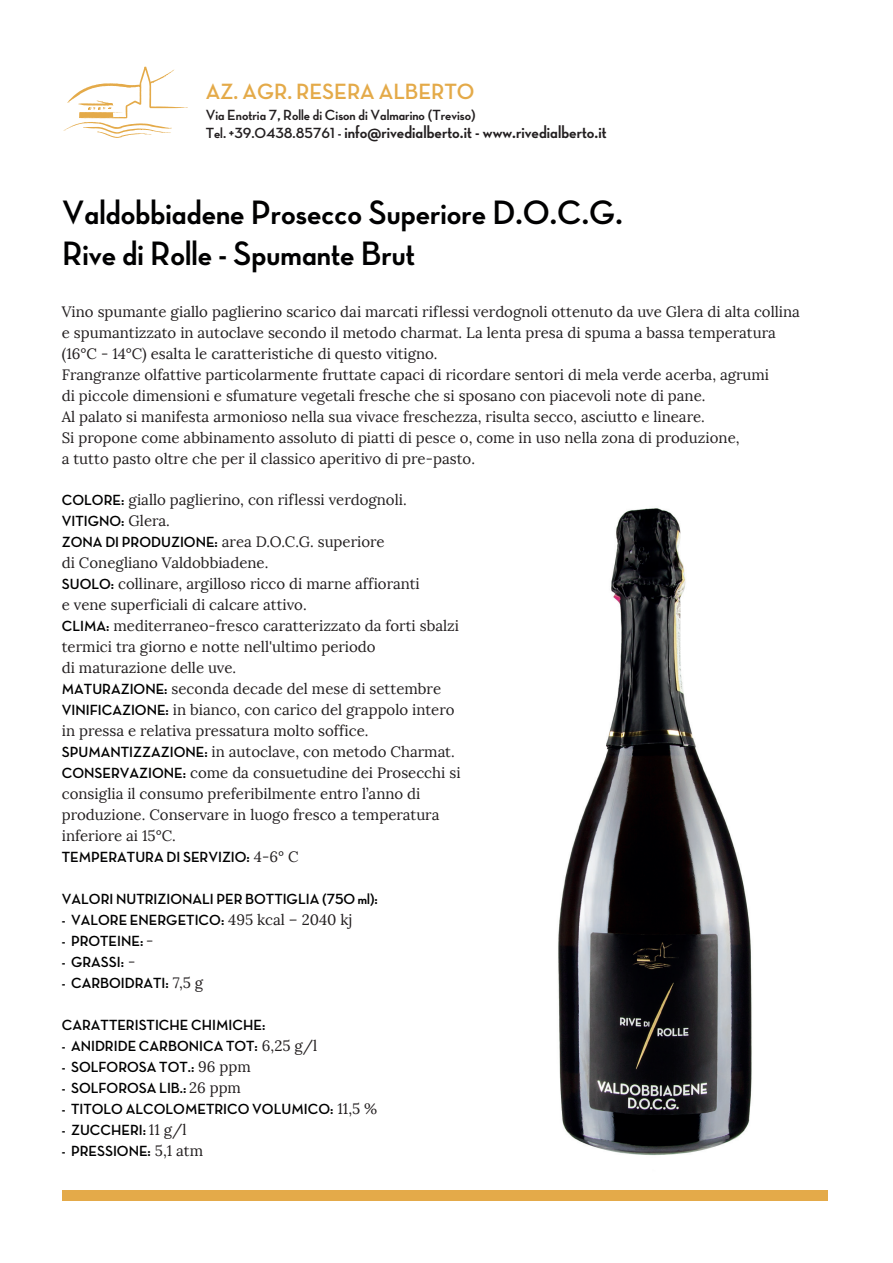
<style>
.page{position:relative;width:893px;height:1263px;background:#fff}
.page>*{position:absolute;margin:0;border:0;box-sizing:border-box;transform-origin:0 0}
.t1{font:34.5px/41.4px "Neutra Disp Bold Alt";color:#000001}
.t2{font:22.5px "Neutra Disp Bold Alt";color:#e4aa49}
.t3{font:18px "Neutra Disp Bold Alt";color:#231f20}
.t4{font:15px/21px "Lora";color:#231f20}
.t5{font:15px "Neutra Disp Bold Alt";color:#000001}
.t6{font:15px "Neutra Disp Bold Alt";color:#231f20}
.s1{font-size:15px}
.s2{font-family:"Neutra Disp Bold Alt";color:#000001}
.s3{font-family:"Lora";color:#231f20}
</style>
<div class="page">
<img style="left:358px;top:508px;width:470px;height:693px">
<svg style="left:63px;top:67px;width:125px;height:71px"></svg>
<div style="left:62px;top:1190px;width:765px;height:10px;background:#e4aa49"></div>
<h2 class="t2" style="left:206px;top:79px;width:270px">AZ. AGR. RESERA ALBERTO</h2>
<p class="t6" style="left:206px;top:106px;width:272px">Via Enotria 7, Rolle di Cison di Valmarino (Treviso)</p>
<p class="t3" style="left:206px;top:122px;width:402px"><span class="s1">Tel. +39.0438.85761 -</span> info@rivedialberto.it - www.rivedialberto.it</p>
<h1 class="t1" style="left:62px;top:192px;width:562px">Valdobbiadene Prosecco Superiore D.O.C.G.<br>Rive di Rolle - Spumante Brut</h1>
<p class="t4" style="left:62px;top:302px;width:740px">Vino spumante giallo paglierino scarico dai marcati riflessi verdognoli ottenuto da uve Glera di alta collina e spumantizzato in autoclave secondo il metodo charmat. La lenta presa di spuma a bassa temperatura (16°C - 14°C) esalta le caratteristiche di questo vitigno.<br>Frangranze olfattive particolarmente fruttate capaci di ricordare sentori di mela verde acerba, agrumi<br>di piccole dimensioni e sfumature vegetali fresche che si sposano con piacevoli note di pane.<br>Al palato si manifesta armonioso nella sua vivace freschezza, risulta secco, asciutto e lineare.<br>Si propone come abbinamento assoluto di piatti di pesce o, come in uso nella zona di produzione,<br>a tutto pasto oltre che per il classico aperitivo di pre-pasto.</p>
<p class="t4" style="left:62px;top:489px;width:346px"><span class="s2">COLORE:</span> giallo paglierino, con riflessi verdognoli.</p>
<p class="t5" style="left:62px;top:512px;width:110px">VITIGNO: <span class="s3">Glera.</span></p>
<p class="t4" style="left:62px;top:531px;width:400px"><span class="s2">ZONA DI PRODUZIONE:</span> area D.O.C.G. superiore<br>di Conegliano Valdobbiadene.<br><span class="s2">SUOLO:</span> collinare, argilloso ricco di marne affioranti<br>e vene superficiali di calcare attivo.<br><span class="s2">CLIMA:</span> mediterraneo-fresco caratterizzato da forti sbalzi termici tra giorno e notte nell'ultimo periodo<br>di maturazione delle uve.<br><span class="s2">MATURAZIONE:</span> seconda decade del mese di settembre <span class="s2">VINIFICAZIONE:</span> in bianco, con carico del grappolo intero in pressa e relativa pressatura molto soffice.<br><span class="s2">SPUMANTIZZAZIONE:</span> in autoclave, con metodo Charmat.<br><span class="s2">CONSERVAZIONE:</span> come da consuetudine dei Prosecchi si consiglia il consumo preferibilmente entro l’anno di produzione. Conservare in luogo fresco a temperatura inferiore ai 15°C.</p>
<p class="t5" style="left:62px;top:848px;width:238px">TEMPERATURA DI SERVIZIO: <span class="s3">4-6° C</span></p>
<p class="t5" style="left:62px;top:890px;width:318px">VALORI NUTRIZIONALI PER BOTTIGLIA (750 ml):</p>
<p class="t5" style="left:62px;top:911px;width:292px">- VALORE ENERGETICO: <span class="s3">495 kcal – 2040 kj</span></p>
<p class="t5" style="left:62px;top:932px;width:93px">- PROTEINE: <span class="s3">-</span></p>
<p class="t5" style="left:62px;top:953px;width:75px">- GRASSI: <span class="s3">-</span></p>
<p class="t5" style="left:62px;top:974px;width:143px">- CARBOIDRATI: <span class="s3">7,5 g</span></p>
<p class="t5" style="left:62px;top:1016px;width:205px">CARATTERISTICHE CHIMICHE:</p>
<p class="t5" style="left:62px;top:1037px;width:257px">- ANIDRIDE CARBONICA TOT: <span class="s3">6,25 g/l</span></p>
<p class="t5" style="left:62px;top:1058px;width:191px">- SOLFOROSA TOT.: <span class="s3">96 ppm</span></p>
<p class="t5" style="left:62px;top:1079px;width:181px">- SOLFOROSA LIB.: <span class="s3">26 ppm</span></p>
<p class="t5" style="left:62px;top:1100px;width:317px">- TITOLO ALCOLOMETRICO VOLUMICO: <span class="s3">11,5 %</span></p>
<p class="t5" style="left:62px;top:1121px;width:126px">- ZUCCHERI: <span class="s3">11 g/l</span></p>
<p class="t5" style="left:62px;top:1142px;width:143px">- PRESSIONE: <span class="s3">5,1 atm</span></p>
</div>
